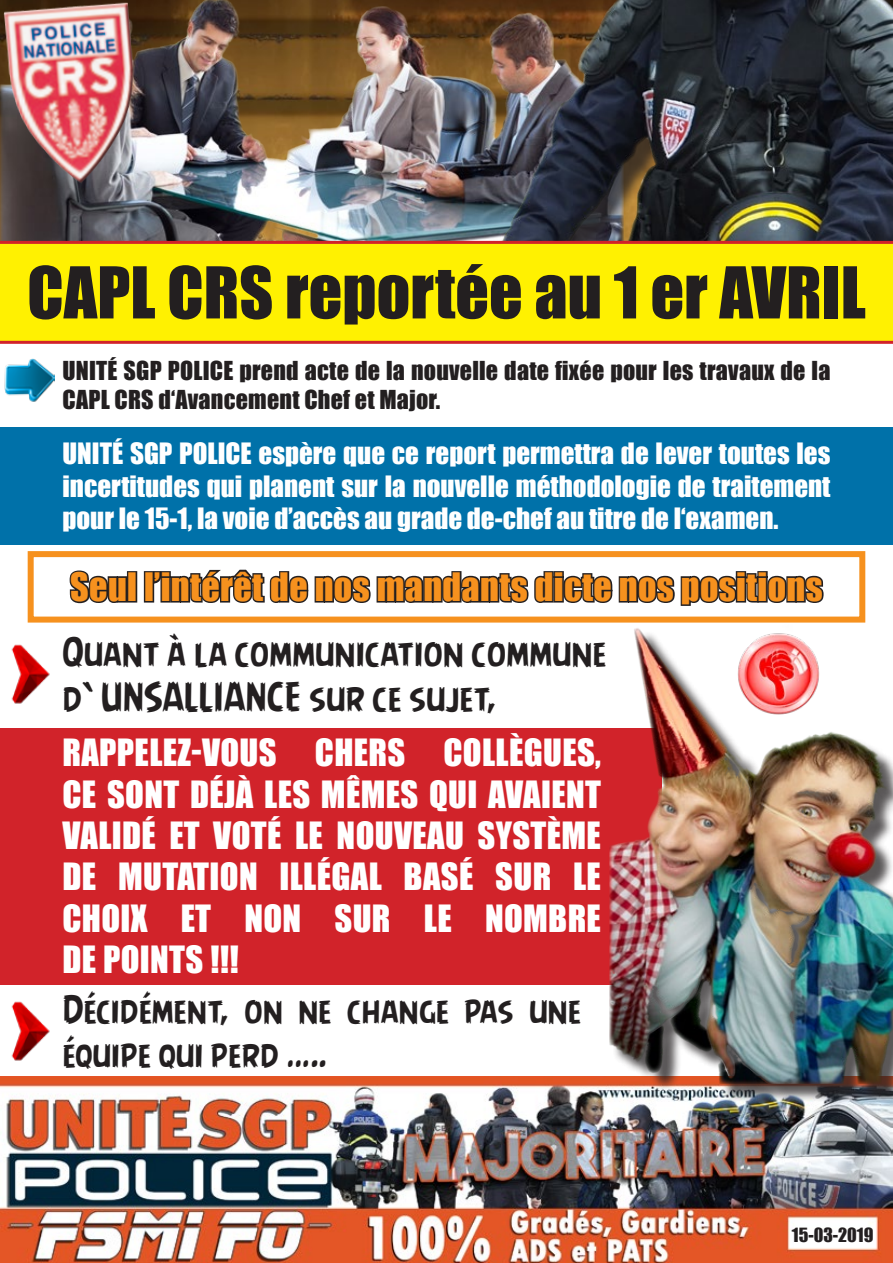
<style>
.page{position:relative;width:893px;height:1263px;background:#fff}
.page>*{position:absolute;margin:0;border:0;box-sizing:border-box;transform-origin:0 0}
.t1{font:66px "Impact";color:#231f20}
.t2{font:37.5px "Angry Birds";color:#231f20}
.t3{font:36px "Impact";letter-spacing:.01em;color:#f6911e}
.t4{font:36px/43.2px "Angry Birds";color:#231f20}
.t5{font:34.5px "Impact";letter-spacing:.01em;color:#fff}
.t6{font:27px/32.4px "Impact";color:#fff;text-align:justify}
.t7{font:24px/28.8px "Impact";letter-spacing:.01em;color:#231f20}
.t8{font:18px "Impact";color:#231f20}
</style>
<div class="page">
<div style="left:0;top:728px;width:662px;height:256px;background:#d1232a"></div>
<div style="left:0;top:427px;width:893px;height:118px;background:#0071a9"></div>
<img style="left:0;top:0;width:357px;height:241px">
<img style="left:357px;top:0;width:536px;height:241px">
<img style="left:0;top:0;width:148px;height:192px">
<div style="left:0;top:241px;width:893px;height:103px;background:#fff101"></div>
<img style="left:0;top:1077px;width:893px;height:186px">
<svg style="left:69px;top:570px;width:58px;height:34px"></svg>
<div style="left:127px;top:571px;width:10px;height:32px;border:3px solid #231f20"></div>
<div style="left:144px;top:571px;width:10px;height:32px;border:3px solid #231f20"></div>
<svg style="left:152px;top:569px;width:672px;height:37px"></svg>
<div style="left:28px;top:551px;width:837px;height:72px;border:6px solid #f6911e"></div>
<img style="left:4px;top:358px;width:50px;height:44px">
<div style="left:612px;top:619px;width:281px;height:483px;background:#231f20;opacity:.75"></div>
<img style="left:609px;top:616px;width:284px;height:467px">
<img style="left:11px;top:644px;width:39px;height:60px">
<img style="left:11px;top:1001px;width:39px;height:60px">
<p class="t1" style="left:27px;top:241px;width:840px">CAPL CRS reportée au 1 er AVRIL</p>
<p class="t7" style="left:63px;top:355px;width:769px">UNITÉ SGP POLICE prend acte de la nouvelle date fixée pour les travaux de la<br>CAPL CRS d‘Avancement Chef et Major.</p>
<p class="t6" style="left:63px;top:437px;width:769px">UNITÉ SGP POLICE espère que ce report permettra de lever toutes les incertitudes qui planent sur la nouvelle méthodologie de traitement pour le 15-1, la voie d’accès au grade de-chef au titre de l‘examen.</p>
<p class="t3" style="left:70px;top:559px;width:754px">Seul l’intérêt de nos mandants dicte nos positions</p>
<p class="t2" style="left:63px;top:626px;width:545px">Quant à la communication commune</p>
<p class="t2" style="left:63px;top:671px;width:435px">d‘ UNSALLIANCE sur ce sujet,</p>
<p class="t5" style="left:63px;top:726px;width:540px">RAPPELEZ-VOUS CHERS COLLÈGUES,</p>
<p class="t5" style="left:63px;top:767px;width:540px">CE SONT DÉJÀ LES MÊMES QUI AVAIENT</p>
<p class="t5" style="left:63px;top:809px;width:540px">VALIDÉ ET VOTÉ LE NOUVEAU SYSTÈME</p>
<p class="t5" style="left:63px;top:850px;width:540px">DE MUTATION ILLÉGAL BASÉ SUR LE</p>
<p class="t5" style="left:63px;top:891px;width:540px">CHOIX ET NON SUR LE NOMBRE</p>
<p class="t5" style="left:63px;top:933px;width:178px">DE POINTS !!!</p>
<p class="t4" style="left:63px;top:986px;width:520px">Décidément, on ne change pas une équipe qui perd …..</p>
<p class="t8" style="left:792px;top:1221px;width:83px">15-03-2019</p>
</div>
